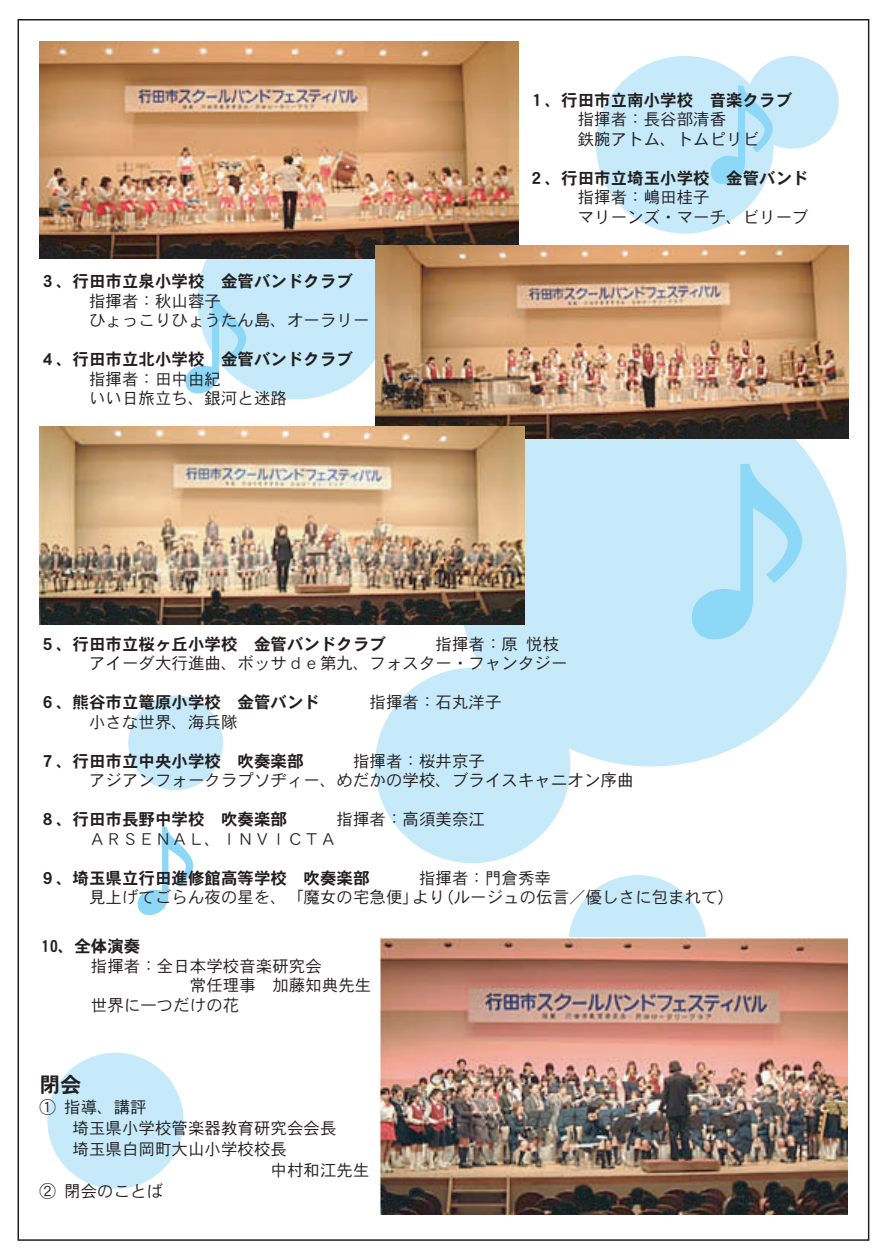
<style>
.page{position:relative;width:888px;height:1260px;background:#fff}
.page>*{position:absolute;margin:0;border:0;box-sizing:border-box;transform-origin:0 0}
.t1{font:202.8px "DFHS Mincho W3 WIN RKSJ H";color:#8dd7f7}
.t2{font:113.85px "DFHS Mincho W3 WIN RKSJ H";color:#8dd7f7}
.t3{font:111.9px "DFHS Mincho W3 WIN RKSJ H";color:#8dd7f7}
.t4{font:102.15px "DFHS Mincho W3 WIN RKSJ H";color:#8dd7f7}
.t5{font:21px "DFHS Gothic W7 WIN RKSJ H";color:#231f20}
.t6{font:16.5px/19.5px "DFHS Gothic W3 WIN RKSJ H";color:#231f20}
.t7{font:16.5px "DFHS Gothic W7 WIN RKSJ H";color:#231f20}
</style>
<div class="page">
<div style="left:197px;top:202px;width:198px;height:197px;background:#c6eafa;border-radius:50%"></div>
<div style="left:47px;top:1053px;width:137px;height:136px;background:#c6eafa;border-radius:50%"></div>
<div style="left:568px;top:875px;width:139px;height:138px;background:#c6eafa;border-radius:50%"></div>
<div style="left:128px;top:695px;width:95px;height:95px;background:#c6eafa;border-radius:50%"></div>
<div style="left:375px;top:668px;width:195px;height:195px;background:#c6eafa;border-radius:50%"></div>
<div style="left:746px;top:56px;width:93px;height:93px;background:#c6eafa;border-radius:50%"></div>
<div style="left:596px;top:56px;width:178px;height:178px;background:#c6eafa;border-radius:50%"></div>
<div style="left:456px;top:376px;width:391px;height:390px;background:#c6eafa;border-radius:50%"></div>
<img style="left:40px;top:41px;width:478px;height:218px">
<img style="left:376px;top:245px;width:472px;height:194px">
<img style="left:40px;top:426px;width:484px;height:198px">
<img style="left:380px;top:937px;width:468px;height:278px">
<p class="t7" style="left:40px;top:273px;width:315px">３、行田市立泉小学校 金管バンドクラブ</p>
<p class="t6" style="left:89px;top:291px;width:282px">指揮者：秋山蓉子<br>ひょっこりひょうたん島、オーラリー</p>
<p class="t7" style="left:40px;top:351px;width:315px">４、行田市立北小学校 金管バンドクラブ</p>
<p class="t6" style="left:89px;top:369px;width:199px">指揮者：田中由紀<br>いい日旅立ち、銀河と迷路</p>
<h3 class="t3" style="left:160px;top:288px;width:113px">♪</h3>
<h2 class="t2" style="left:685px;top:77px;width:115px">♪</h2>
<p class="t7" style="left:528px;top:92px;width:265px">１、行田市立南小学校 音楽クラブ</p>
<p class="t6" style="left:578px;top:110px;width:183px">指揮者：長谷部清香<br>鉄腕アトム、トムピリビ</p>
<p class="t7" style="left:528px;top:170px;width:282px">２、行田市立埼玉小学校 金管バンド</p>
<p class="t6" style="left:578px;top:188px;width:232px">指揮者：嶋田桂子<br>マリーンズ・マーチ、ビリーブ</p>
<h1 class="t1" style="left:645px;top:449px;width:204px">♪</h1>
<p class="t7" style="left:40px;top:636px;width:348px">５、行田市立桜ヶ丘小学校 金管バンドクラブ</p>
<p class="t6" style="left:89px;top:634px;width:480px;text-indent:346px">指揮者：原悦枝アイーダ大行進曲、ボッサｄｅ第九、フォスター・フャンタジー</p>
<p class="t7" style="left:40px;top:694px;width:282px">６、熊谷市立篭原小学校 金管バンド</p>
<p class="t6" style="left:370px;top:693px;width:133px">指揮者：石丸洋子</p>
<p class="t6" style="left:89px;top:712px;width:150px">小さな世界、海兵隊</p>
<p class="t7" style="left:40px;top:753px;width:265px">７、行田市立中央小学校 吹奏楽部</p>
<p class="t6" style="left:89px;top:751px;width:546px;text-indent:264px">指揮者：桜井京子<br>アジアンフォークラプソヂィー、めだかの学校、ブライスキャニオン序曲</p>
<p class="t7" style="left:40px;top:811px;width:249px">８、行田市長野中学校 吹奏楽部</p>
<p class="t6" style="left:337px;top:810px;width:150px">指揮者：高須美奈江</p>
<p class="t6" style="left:89px;top:829px;width:249px">ＡＲＳＥＮＡＬ、ＩＮＶＩＣＴＡ</p>
<p class="t7" style="left:40px;top:870px;width:331px">９、埼玉県立行田進修館高等学校 吹奏楽部</p>
<h3 class="t4" style="left:114px;top:819px;width:104px">♪</h3>
<p class="t6" style="left:89px;top:868px;width:638px;text-indent:330px">指揮者：門倉秀幸<br>見上げてごらん夜の星を、「魔女の宅急便」より(ルージュの伝言／優しさに包まれて)</p>
<p class="t7" style="left:41px;top:938px;width:100px">10、全体演奏</p>
<p class="t6" style="left:91px;top:956px;width:232px">指揮者：全日本学校音楽研究会</p>
<p class="t6" style="left:190px;top:975px;width:183px">常任理事 加藤知典先生</p>
<p class="t6" style="left:91px;top:995px;width:150px">世界に一つだけの花</p>
<p class="t5" style="left:40px;top:1074px;width:43px">閉会</p>
<p class="t6" style="left:40px;top:1097px;width:109px">① 指導、講評</p>
<p class="t6" style="left:73px;top:1118px;width:265px">埼玉県小学校管楽器教育研究会会長</p>
<p class="t6" style="left:73px;top:1139px;width:216px">埼玉県白岡町大山小学校校長</p>
<p class="t6" style="left:271px;top:1160px;width:100px">中村和江先生</p>
<p class="t6" style="left:40px;top:1181px;width:125px">② 閉会のことば</p>
</div>
